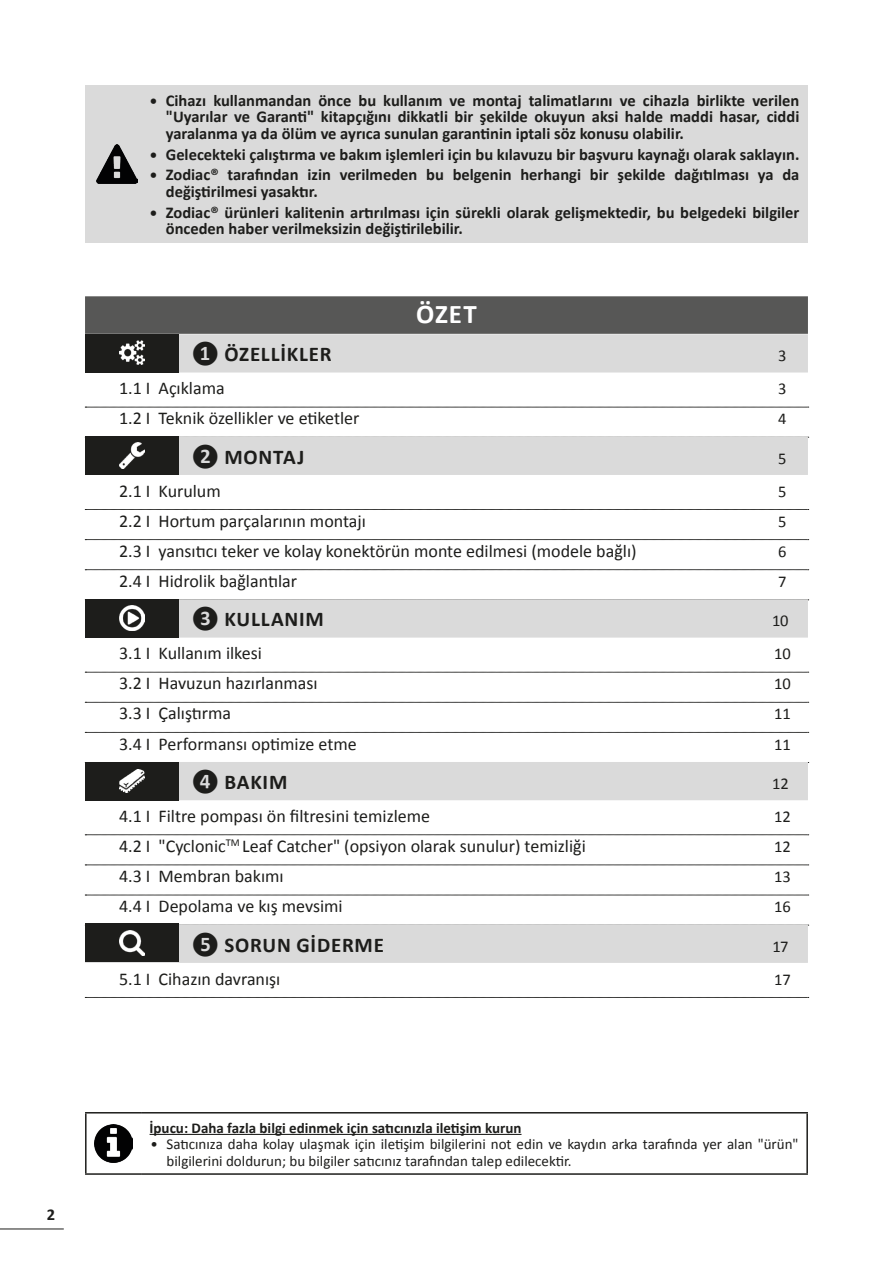
<style>
.page{position:relative;width:893px;height:1263px;background:#fff}
.page>*{position:absolute;margin:0;border:0;box-sizing:border-box;transform-origin:0 0}
.t1{font:700 27px "Calibri";color:#fff}
.t2{font:700 21px "Calibri";letter-spacing:.035em;color:#1d1d1b}
.t3{font:18px "Calibri";color:#1d1d1b}
.t4{font:700 16.5px/16.5px "Calibri";color:#1d1d1b}
.t5{font:16.5px "Calibri";color:#1d1d1b}
.t6{font:15px/16.5px "Calibri";color:#1d1d1b}
.t7{font:700 15px "Calibri";color:#1d1d1b}
.s1{font-size:15px}
</style>
<div class="page">
<hr style="left:0;top:1228px;width:64px;height:1px;background:#1d1d1b">
<div style="left:85px;top:296px;width:723px;height:38px;background:#575756"></div>
<div style="left:85px;top:334px;width:723px;height:38px;background:#dadada"></div>
<svg style="left:85px;top:407px;width:724px;height:1px"></svg>
<div style="left:85px;top:437px;width:723px;height:38px;background:#dadada"></div>
<svg style="left:85px;top:509px;width:724px;height:1px"></svg>
<svg style="left:85px;top:539px;width:724px;height:1px"></svg>
<svg style="left:85px;top:569px;width:724px;height:1px"></svg>
<div style="left:85px;top:599px;width:723px;height:39px;background:#dadada"></div>
<svg style="left:85px;top:672px;width:724px;height:1px"></svg>
<svg style="left:85px;top:702px;width:724px;height:1px"></svg>
<svg style="left:85px;top:732px;width:724px;height:1px"></svg>
<div style="left:85px;top:762px;width:723px;height:38px;background:#dadada"></div>
<svg style="left:85px;top:834px;width:724px;height:1px"></svg>
<svg style="left:85px;top:865px;width:724px;height:1px"></svg>
<svg style="left:85px;top:895px;width:724px;height:1px"></svg>
<div style="left:85px;top:925px;width:723px;height:38px;background:#dadada"></div>
<svg style="left:85px;top:997px;width:724px;height:1px"></svg>
<div style="left:85px;top:334px;width:94px;height:39px;background:#1d1d1b"></div>
<img style="left:119px;top:341px;width:26px;height:23px">
<div style="left:85px;top:437px;width:94px;height:38px;background:#1d1d1b"></div>
<img style="left:119px;top:443px;width:26px;height:25px">
<div style="left:85px;top:599px;width:94px;height:38px;background:#1d1d1b"></div>
<img style="left:119px;top:606px;width:26px;height:25px">
<div style="left:85px;top:924px;width:94px;height:38px;background:#1d1d1b"></div>
<img style="left:119px;top:930px;width:26px;height:26px">
<div style="left:85px;top:762px;width:94px;height:38px;background:#1d1d1b"></div>
<img style="left:119px;top:770px;width:26px;height:22px">
<div style="left:85px;top:85px;width:64px;height:158px;background:#dadada"></div>
<div style="left:149px;top:85px;width:659px;height:158px;background:#dadada"></div>
<img style="left:96px;top:145px;width:42px;height:38px">
<hr style="left:85px;top:1112px;width:56px;height:1px;background:#1d1d1b">
<hr style="left:85px;top:1113px;width:2px;height:60px;background:#1d1d1b">
<hr style="left:141px;top:1112px;width:667px;height:1px;background:#1d1d1b">
<hr style="left:806px;top:1113px;width:2px;height:60px;background:#1d1d1b">
<hr style="left:85px;top:1173px;width:56px;height:2px;background:#1d1d1b">
<hr style="left:141px;top:1173px;width:667px;height:2px;background:#1d1d1b">
<img style="left:94px;top:1124px;width:39px;height:38px">
<hr style="left:150px;top:1134px;width:371px;height:1px;background:#1d1d1b">
<p class="t4" style="left:47px;top:1207px;width:10px">2</p>
<p class="t4" style="left:166px;top:92px;width:635px;text-align:justify;text-indent:-16px"><span class="s1">•</span> Cihazı kullanmandan önce bu kullanım ve montaj talimatlarını ve cihazla birlikte verilen "Uyarılar ve Garanti" kitapçığını dikkatli bir şekilde okuyun aksi halde maddi hasar, ciddi yaralanma ya da ölüm ve ayrıca sunulan garantinin iptali söz konusu olabilir.</p>
<p class="t4" style="left:150px;top:146px;width:651px"><span class="s1">•</span> Gelecekteki çalıştırma ve bakım işlemleri için bu kılavuzu bir başvuru kaynağı olarak saklayın.</p>
<p class="t4" style="left:166px;top:167px;width:635px;text-indent:-16px"><span class="s1">•</span> Zodiac® tarafından izin verilmeden bu belgenin herhangi bir şekilde dağıtılması ya da değiştirilmesi yasaktır.</p>
<p class="t4" style="left:166px;top:204px;width:635px;text-indent:-16px"><span class="s1">•</span> Zodiac® ürünleri kalitenin artırılması için sürekli olarak gelişmektedir, bu belgedeki bilgiler önceden haber verilmeksizin değiştirilebilir.</p>
<h1 class="t1" style="left:416px;top:297px;width:62px">ÖZET</h1>
<p class="t2" style="left:191px;top:341px;width:142px">❶ ÖZELLIKLER</p>
<p class="t5" style="left:778px;top:345px;width:10px">3</p>
<p class="t3" style="left:119px;top:377px;width:107px">1.1 I Açıklama</p>
<p class="t5" style="left:778px;top:378px;width:10px">3</p>
<p class="t3" style="left:119px;top:407px;width:242px">1.2 I Teknik özellikler ve etiketler</p>
<p class="t5" style="left:778px;top:408px;width:10px">4</p>
<p class="t2" style="left:191px;top:443px;width:115px">❷ MONTAJ</p>
<p class="t5" style="left:778px;top:448px;width:10px">5</p>
<p class="t3" style="left:119px;top:479px;width:103px">2.1 I Kurulum</p>
<p class="t5" style="left:778px;top:481px;width:10px">5</p>
<p class="t3" style="left:119px;top:509px;width:248px">2.2 I Hortum parçalarının montajı</p>
<p class="t5" style="left:778px;top:511px;width:10px">5</p>
<p class="t3" style="left:119px;top:539px;width:519px">2.3 I yansıtıcı teker ve kolay konektörün monte edilmesi (modele bağlı)</p>
<p class="t5" style="left:778px;top:541px;width:10px">6</p>
<p class="t3" style="left:119px;top:569px;width:179px">2.4 I Hidrolik bağlantılar</p>
<p class="t5" style="left:778px;top:571px;width:10px">7</p>
<p class="t2" style="left:191px;top:606px;width:134px">❸ KULLANIM</p>
<p class="t5" style="left:772px;top:610px;width:18px">10</p>
<p class="t3" style="left:119px;top:642px;width:144px">3.1 I Kullanım ilkesi</p>
<p class="t5" style="left:774px;top:643px;width:18px">10</p>
<p class="t3" style="left:119px;top:672px;width:200px">3.2 I Havuzun hazırlanması</p>
<p class="t5" style="left:774px;top:673px;width:18px">10</p>
<p class="t3" style="left:119px;top:702px;width:114px">3.3 I Çalıştırma</p>
<p class="t5" style="left:774px;top:703px;width:18px">11</p>
<p class="t3" style="left:119px;top:732px;width:239px">3.4 I Performansı optimize etme</p>
<p class="t5" style="left:774px;top:734px;width:18px">11</p>
<p class="t2" style="left:191px;top:769px;width:98px">❹ BAKIM</p>
<p class="t5" style="left:772px;top:773px;width:18px">12</p>
<p class="t3" style="left:119px;top:804px;width:313px">4.1 I Filtre pompası ön filtresini temizleme</p>
<p class="t5" style="left:774px;top:806px;width:18px">12</p>
<p class="t3" style="left:119px;top:835px;width:468px">4.2 I "Cyclonic<sup>TM</sup> Leaf Catcher" (opsiyon olarak sunulur) temizliği</p>
<p class="t5" style="left:774px;top:836px;width:18px">12</p>
<p class="t3" style="left:119px;top:865px;width:166px">4.3 I Membran bakımı</p>
<p class="t5" style="left:774px;top:866px;width:18px">13</p>
<p class="t3" style="left:119px;top:895px;width:225px">4.4 I Depolama ve kış mevsimi</p>
<p class="t5" style="left:774px;top:896px;width:18px">16</p>
<p class="t2" style="left:191px;top:931px;width:194px">❺ SORUN GIDERME</p>
<p class="t5" style="left:772px;top:936px;width:18px">17</p>
<p class="t3" style="left:119px;top:967px;width:163px">5.1 I Cihazın davranışı</p>
<p class="t5" style="left:774px;top:968px;width:18px">17</p>
<p class="t7" style="left:150px;top:1118px;width:373px">İpucu: Daha fazla bilgi edinmek için satıcınızla iletişim kurun</p>
<p class="t6" style="left:167px;top:1136px;width:633px;text-indent:-16px">• Satıcınıza daha kolay ulaşmak için iletişim bilgilerini not edin ve kaydın arka tarafında yer alan "ürün" bilgilerini doldurun; bu bilgiler satıcınız tarafından talep edilecektir.</p>
</div>
